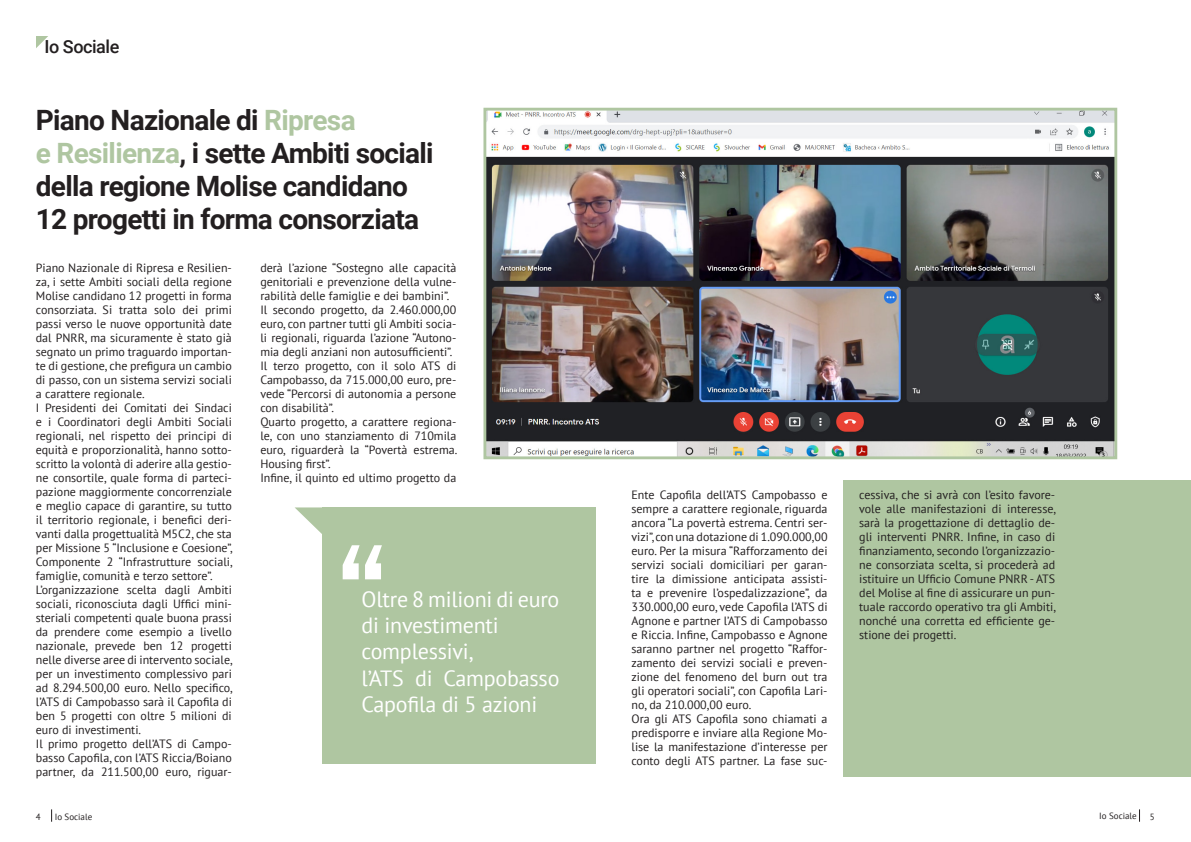
<style>
.page{position:relative;width:1191px;height:842px;background:#fff}
.page>*{position:absolute;margin:0;border:0;box-sizing:border-box;transform-origin:0 0}
.coma{font:151px "Bebas Neue";color:#fff}
.TITLE_3{font:700 28px/33px "Roboto";letter-spacing:-.025em;color:#231f20}
.QUOTE_2{font:22px/26.4px "PT Sans";letter-spacing:-.01em;color:#fff}
.TITLE_1{font:500 18px "Roboto";letter-spacing:-.025em;color:#231f20}
.body_text{font:12px/14px "PT Sans";color:#231f20;text-align:justify}
.t1{font:9px "PT Sans";color:#231f20}
.s1{color:#afc6a1}
</style>
<div class="page">
<svg style="left:51px;top:809px;width:1px;height:13px"></svg>
<svg style="left:1139px;top:809px;width:1px;height:13px"></svg>
<img style="left:487px;top:112px;width:626px;height:343px">
<div style="left:483px;top:108px;width:634px;height:351px;border:3px solid #afc6a1"></div>
<div style="left:843px;top:480px;width:348px;height:297px;background:#afc6a1"></div>
<div style="left:322px;top:507px;width:273px;height:257px;background:#afc6a1"></div>
<svg style="left:36px;top:36px;width:12px;height:12px"></svg>
<svg style="left:295px;top:507px;width:27px;height:27px"></svg>
<p class="TITLE_1" style="left:45px;top:34px;width:76px">Io Sociale</p>
<p class="TITLE_3" style="left:36px;top:103px;width:321px">Piano Nazionale di <span class="s1">Ripresa</span></p>
<p class="TITLE_3" style="left:36px;top:136px;width:399px"><span class="s1">e Resilienza</span>, i sette Ambiti sociali della regione Molise candidano</p>
<p class="TITLE_3" style="left:36px;top:202px;width:385px">12 progetti in forma consorziata</p>
<p class="body_text" style="left:36px;top:260px;width:197px">Piano Nazionale di Ripresa e Resilien&shy;za, i sette Ambiti sociali della regione Molise candidano 12 progetti in forma consorziata. Si tratta solo dei primi passi verso le nuove opportunità date dal PNRR, ma sicuramente è stato già segnato un primo traguardo importan&shy;te di gestione, che prefigura un cambio di passo, con un sistema servizi sociali a carattere regionale.</p>
<p class="body_text" style="left:36px;top:400px;width:198px">I Presidenti dei Comitati dei Sindaci e i Coordinatori degli Ambiti Sociali regionali, nel rispetto dei principi di equità e proporzionalità, hanno sotto&shy;scritto la volontà di aderire alla gestio&shy;ne consortile, quale forma di parteci&shy;pazione maggiormente concorrenziale e meglio capace di garantire, su tutto il territorio regionale, i benefici deri&shy;vanti dalla progettualità M5C2, che sta per Missione 5 “Inclusione e Coesione”, Componente 2 “Infrastrutture sociali, famiglie, comunità e terzo settore”.</p>
<p class="body_text" style="left:36px;top:582px;width:198px">L’organizzazione scelta dagli Ambiti sociali, riconosciuta dagli Uffici mini&shy;steriali competenti quale buona prassi da prendere come esempio a livello nazionale, prevede ben 12 progetti nelle diverse aree di intervento sociale, per un investimento complessivo pari ad 8.294.500,00 euro. Nello specifico, l’ATS di Campobasso sarà il Capofila di ben 5 progetti con oltre 5 milioni di euro di investimenti.</p>
<p class="body_text" style="left:36px;top:736px;width:197px">Il primo progetto dell’ATS di Campo&shy;basso Capofila, con l’ATS Riccia/Boiano partner, da 211.500,00 euro, riguar-</p>
<p class="body_text" style="left:260px;top:260px;width:197px">derà l’azione “Sostegno alle capacità genitoriali e prevenzione della vulne&shy;rabilità delle famiglie e dei bambini”.</p>
<p class="body_text" style="left:260px;top:302px;width:197px">Il secondo progetto, da 2.460.000,00 euro, con partner tutti gli Ambiti socia&shy;li regionali, riguarda l’azione “Autono&shy;mia degli anziani non autosufficienti”.</p>
<p class="body_text" style="left:260px;top:358px;width:197px">Il terzo progetto, con il solo ATS di Campobasso, da 715.000,00 euro, pre&shy;vede “Percorsi di autonomia a persone con disabilità”.</p>
<p class="body_text" style="left:260px;top:414px;width:198px">Quarto progetto, a carattere regiona&shy;le, con uno stanziamento di 710mila euro, riguarderà la “Povertà estrema.<br>Housing first”.</p>
<p class="body_text" style="left:260px;top:470px;width:197px">Infine, il quinto ed ultimo progetto da</p>
<p class="coma" style="left:336px;top:513px;width:52px">“</p>
<p class="QUOTE_2" style="left:361px;top:585px;width:199px">Oltre 8 milioni di euro di investimenti</p>
<p class="QUOTE_2" style="left:361px;top:638px;width:114px">complessivi,</p>
<p class="QUOTE_2" style="left:361px;top:664px;width:199px">l’ATS di Campobasso<br>Capofila di 5 azioni</p>
<p class="body_text" style="left:631px;top:488px;width:197px">Ente Capofila dell’ATS Campobasso e sempre a carattere regionale, riguarda ancora “La povertà estrema. Centri ser&shy;vizi”, con una dotazione di 1.090.000,00 euro. Per la misura “Rafforzamento dei servizi sociali domiciliari per garan&shy;tire la dimissione anticipata assisti&shy;ta e prevenire l’ospedalizzazione”, da 330.000,00 euro, vede Capofila l’ATS di Agnone e partner l’ATS di Campobasso e Riccia. Infine, Campobasso e Agnone saranno partner nel progetto “Raffor&shy;zamento dei servizi sociali e preven&shy;zione del fenomeno del burn out tra gli operatori sociali”, con Capofila Lari&shy;no, da 210.000,00 euro.</p>
<p class="body_text" style="left:631px;top:712px;width:197px">Ora gli ATS Capofila sono chiamati a predisporre e inviare alla Regione Mo&shy;lise la manifestazione d’interesse per conto degli ATS partner. La fase suc-</p>
<p class="body_text" style="left:859px;top:488px;width:198px">cessiva, che si avrà con l’esito favore&shy;vole alle manifestazioni di interesse, sarà la progettazione di dettaglio de&shy;gli interventi PNRR. Infine, in caso di finanziamento, secondo l’organizzazio&shy;ne consorziata scelta, si procederà ad istituire un Ufficio Comune PNRR - ATS del Molise al fine di assicurare un pun&shy;tuale raccordo operativo tra gli Ambiti, nonché una corretta ed efficiente ge&shy;stione dei progetti.</p>
<p class="t1" style="left:36px;top:811px;width:6px">4</p>
<p class="t1" style="left:55px;top:811px;width:39px">Io Sociale</p>
<p class="t1" style="left:1099px;top:810px;width:39px">Io Sociale</p>
<p class="t1" style="left:1150px;top:811px;width:6px">5</p>
</div>
